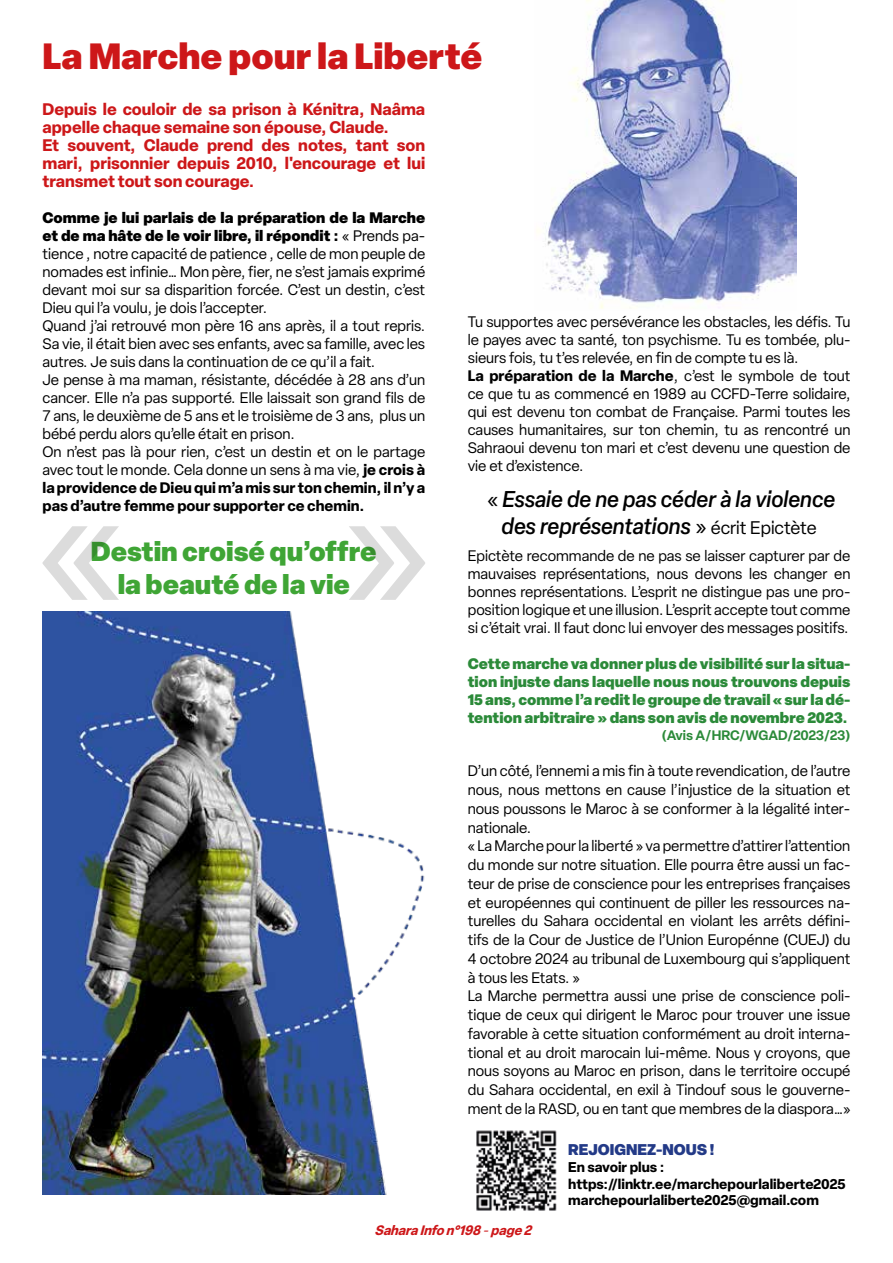
<style>
.page{position:relative;width:893px;height:1263px;background:#fff}
.page>*{position:absolute;margin:0;border:0;box-sizing:border-box;transform-origin:0 0}
.t1{font:900 36px "Elza";color:#cd1719}
.t2{font:900 27px/32.4px "Elza";color:#3fa535;text-align:center}
.t3{font:italic 500 22.5px/27px "Elza";color:#000;text-align:center}
.t4{font:700 16.5px/18px "Elza";color:#cd1719}
.t5{font:900 15.3px "Elza";color:#233a87}
.t6{font:15px/18px "Elza";color:#000}
.t7{font:900 15px/18px "Elza";color:#2b8a39;text-align:justify}
.t8{font:700 13.95px/16.8px "Elza";color:#000}
.t9{font:600 13.5px "Elza";color:#2b8a39}
.t10{font:italic 700 13.5px "Elza";color:#cd1719;scale:.96 1}
.s1{font-weight:900}
.s2{font-weight:700}
.s3{font-weight:400;font-style:normal}
.s4{font-weight:400;font-style:normal;font-size:18px}
.s5{font-weight:400}
</style>
<div class="page">
<img style="left:43px;top:611px;width:382px;height:583px">
<svg style="left:43px;top:526px;width:76px;height:74px"></svg>
<svg style="left:349px;top:526px;width:76px;height:74px"></svg>
<img style="left:537px;top:0;width:259px;height:309px">
<img style="left:476px;top:1130px;width:81px;height:81px">
<h1 class="t1" style="left:43px;top:30px;width:441px">La Marche pour la Liberté</h1>
<p class="t4" style="left:43px;top:99px;width:384px">Depuis le couloir de sa prison à Kénitra, Naâma appelle chaque semaine son épouse, Claude.<br>Et souvent, Claude prend des notes, tant son mari, prisonnier depuis 2010, l'encourage et lui transmet tout son courage.</p>
<p class="t6" style="left:43px;top:208px;width:384px"><span class="s1">Comme je lui parlais de la préparation de la Marche et de ma hâte de le voir libre, il répondit :</span> « Prends pa&shy;tience , notre capacité de patience , celle de mon peuple de nomades est infinie… Mon père, fier, ne s’est jamais exprimé devant moi sur sa disparition forcée. C’est un destin, c’est Dieu qui l’a voulu, je dois l’accepter.<br>Quand j’ai retrouvé mon père 16 ans après, il a tout repris.<br>Sa vie, il était bien avec ses enfants, avec sa famille, avec les autres. Je suis dans la continuation de ce qu’il a fait.<br>Je pense à ma maman, résistante, décédée à 28 ans d’un cancer. Elle n’a pas supporté. Elle laissait son grand fils de 7 ans, le deuxième de 5 ans et le troisième de 3 ans, plus un bébé perdu alors qu’elle était en prison.<br>On n’est pas là pour rien, c’est un destin et on le partage avec tout le monde. Cela donne un sens à ma vie, <span class="s2">je crois à la providence de Dieu qui m’a mis sur ton chemin, il n’y a pas d’autre femme pour supporter ce chemin.</span></p>
<h2 class="t2" style="left:91px;top:535px;width:287px">Destin croisé qu’offre la beauté de la vie</h2>
<p class="t6" style="left:468px;top:313px;width:384px">Tu supportes avec persévérance les obstacles, les défis. Tu le payes avec ta santé, ton psychisme. Tu es tombée, plu&shy;sieurs fois, tu t’es relevée, en fin de compte tu es là.<br><span class="s2">La préparation de la Marche</span>, c’est le symbole de tout ce que tu as commencé en 1989 au CCFD-Terre solidaire, qui est devenu ton combat de Française. Parmi toutes les causes humanitaires, sur ton chemin, tu as rencontré un Sahraoui devenu ton mari et c’est devenu une question de vie et d’existence.</p>
<h3 class="t3" style="left:487px;top:485px;width:349px"><span class="s3">«</span> Essaie de ne pas céder à la violence des représentations <span class="s3">»</span> <span class="s4">écrit Epictète</span></h3>
<p class="t6" style="left:468px;top:547px;width:384px;text-align:justify">Epictète recommande de ne pas se laisser capturer par de mauvaises représentations, nous devons les changer en bonnes représentations. L’esprit ne distingue pas une pro&shy;position logique et une illusion. L’esprit accepte tout comme si c’était vrai. Il faut donc lui envoyer des messages positifs.</p>
<p class="t7" style="left:468px;top:654px;width:384px">Cette marche va donner plus de visibilité sur la situa&shy;tion injuste dans laquelle nous nous trouvons depuis 15 ans, comme l’a redit le groupe de travail « sur la dé&shy;tention arbitraire » dans son avis de novembre 2023.</p>
<p class="t9" style="left:662px;top:725px;width:190px">(Avis A/HRC/WGAD/2023/23)</p>
<p class="t6" style="left:468px;top:762px;width:384px;line-height:18.8px">D’un côté, l’ennemi a mis fin à toute revendication, de l’autre nous, nous mettons en cause l’injustice de la situation et nous poussons le Maroc à se conformer à la légalité inter&shy;nationale.<br>« La Marche pour la liberté » va permettre d’attirer l’attention du monde sur notre situation. Elle pourra être aussi un fac&shy;teur de prise de conscience pour les entreprises françaises et européennes qui continuent de piller les ressources na&shy;turelles du Sahara occidental en violant les arrêts défini&shy;tifs de la Cour de Justice de l’Union Europénne (CUEJ) du 4 octobre 2024 au tribunal de Luxembourg qui s’appliquent à tous les Etats. »<br>La Marche permettra aussi une prise de conscience poli&shy;tique de ceux qui dirigent le Maroc pour trouver une issue favorable à cette situation conformément au droit interna&shy;tional et au droit marocain lui-même. Nous y croyons, que nous soyons au Maroc en prison, dans le territoire occupé du Sahara occidental, en exil à Tindouf sous le gouverne&shy;ment de la RASD, ou en tant que membres de la diaspora…»</p>
<p class="t5" style="left:568px;top:1138px;width:147px">REJOIGNEZ-NOUS !</p>
<p class="t8" style="left:568px;top:1158px;width:279px">En savoir plus : https://linktr.ee/marchepourlaliberte2025 marchepourlaliberte2025@gmail.com</p>
<p class="t10" style="left:375px;top:1220px;width:170px">SaharaInfon°198<span class="s5">-</span>page2</p>
</div>
